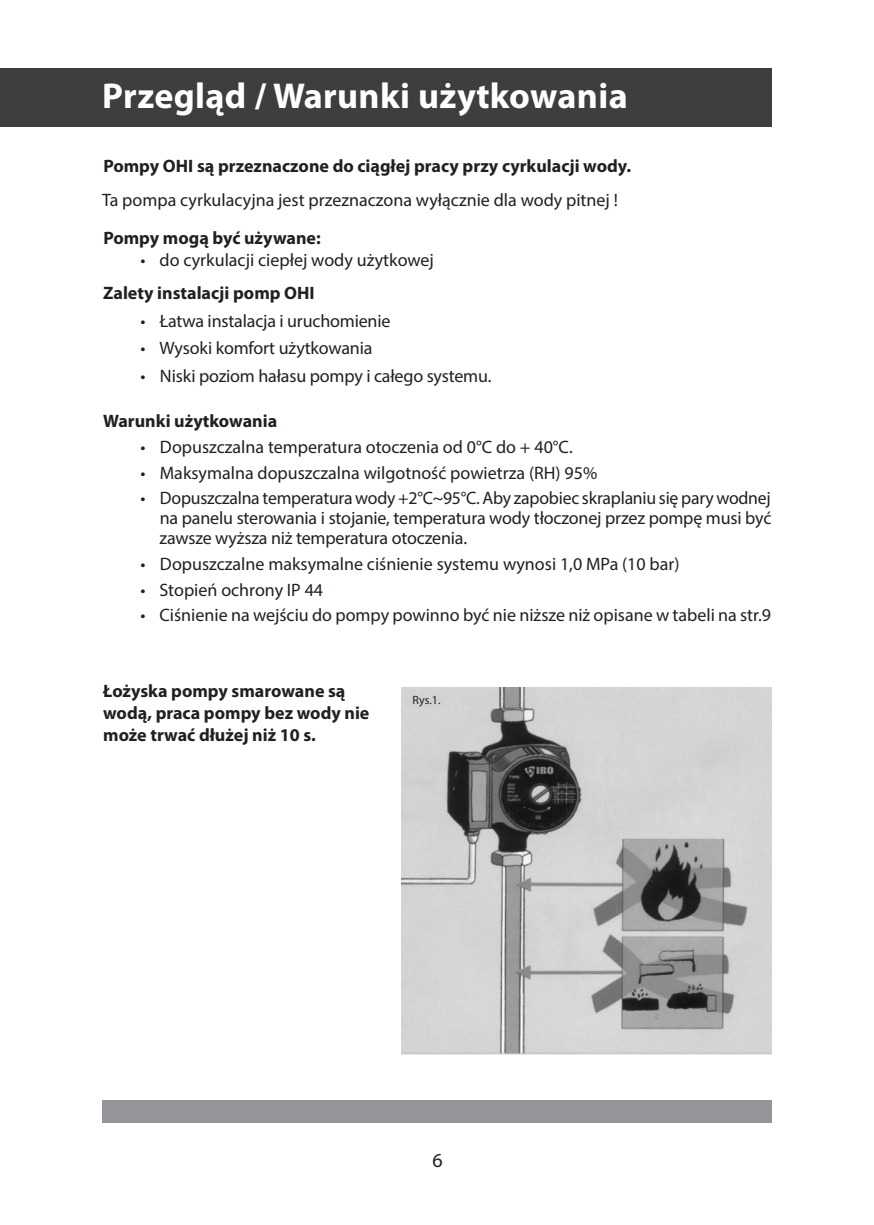
<style>
.page{position:relative;width:874px;height:1225px;background:#fff}
.page>*{position:absolute;margin:0;border:0;box-sizing:border-box;transform-origin:0 0}
.Srodtyt_2_Lewy{font:700 36px "Myriad Pro";letter-spacing:.01em;color:#fff}
.t1{font:20px "Myriad Pro";color:#231f20}
.Tekst{font:18px/20px "Myriad Pro";color:#231f20;text-align:justify}
.Tekst-2{font:700 18px/22px "Myriad Pro";color:#231f20}
.Srodtyt_3{font:700 18px "Myriad Pro";color:#231f20}
.t2{font:9.4px "Arial";color:#2b2a29}
</style>
<div class="page">
<div style="left:102px;top:1100px;width:669px;height:23px;background:#939598"></div>
<div style="left:0;top:68px;width:771px;height:59px;background:#3e3e3f"></div>
<img style="left:401px;top:687px;width:370px;height:367px">
<div style="left:405px;top:695px;width:39px;height:13px;background:#d1d2d4"></div>
<p class="Srodtyt_2_Lewy" style="left:102px;top:73px;width:527px">Przegląd / Warunki użytkowania</p>
<p class="Tekst-2" style="left:103px;top:155px;width:529px">Pompy OHI są przeznaczone do ciągłej pracy przy cyrkulacji wody.</p>
<p class="Tekst" style="left:102px;top:189px;width:517px">Ta pompa cyrkulacyjna jest przeznaczona wyłącznie dla wody pitnej !</p>
<p class="Tekst-2" style="left:103px;top:226px;width:219px">Pompy mogą być używane:</p>
<p class="Tekst" style="left:140px;top:249px;width:295px">• do cyrkulacji ciepłej wody użytkowej</p>
<p class="Srodtyt_3" style="left:103px;top:281px;width:213px">Zalety instalacji pomp OHI</p>
<p class="Tekst" style="left:140px;top:310px;width:251px">• Łatwa instalacja i uruchomienie</p>
<p class="Tekst" style="left:140px;top:338px;width:233px">• Wysoki komfort użytkowania</p>
<p class="Tekst" style="left:140px;top:366px;width:352px">• Niski poziom hałasu pompy i całego systemu.</p>
<p class="Srodtyt_3" style="left:103px;top:409px;width:175px">Warunki użytkowania</p>
<p class="Tekst" style="left:140px;top:437px;width:433px">• Dopuszczalna temperatura otoczenia od 0°C do + 40°C.</p>
<p class="Tekst" style="left:140px;top:462px;width:458px">• Maksymalna dopuszczalna wilgotność powietrza (RH) 95%</p>
<p class="Tekst" style="left:159px;top:488px;width:613px;text-indent:-19px">• Dopuszczalna temperatura wody +2°C~95°C. Aby zapobiec skraplaniu się pary wodnej na panelu sterowania i stojanie, temperatura wody tłoczonej przez pompę musi być zawsze wyższa niż temperatura otoczenia.</p>
<p class="Tekst" style="left:140px;top:554px;width:540px">• Dopuszczalne maksymalne ciśnienie systemu wynosi 1,0 MPa (10 bar)</p>
<p class="Tekst" style="left:140px;top:579px;width:184px">• Stopień ochrony IP 44</p>
<p class="Tekst" style="left:140px;top:605px;width:632px">• Ciśnienie na wejściu do pompy powinno być nie niższe niż opisane w tabeli na str.9</p>
<p class="Tekst-2" style="left:103px;top:679px;width:267px">Łożyska pompy smarowane są wodą, praca pompy bez wody nie może trwać dłużej niż 10 s.</p>
<p class="t2" style="left:412px;top:694px;width:29px">Rys.1.</p>
<p class="t1" style="left:432px;top:1147px;width:12px">6</p>
</div>
